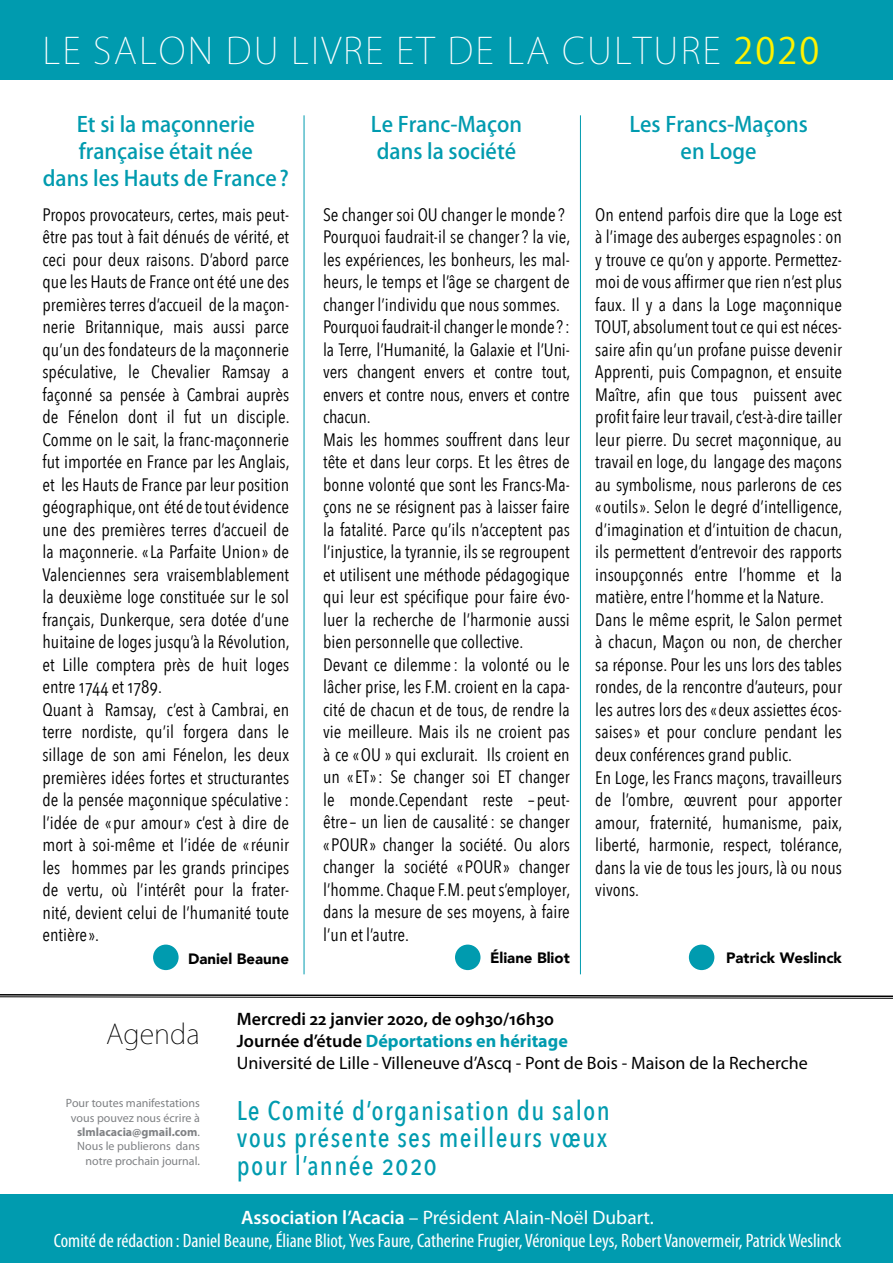
<style>
.page{position:relative;width:893px;height:1263px;background:#fff}
.page>*{position:absolute;margin:0;border:0;box-sizing:border-box;transform-origin:0 0}
.t1{font:200 36px "Koz Go Pro";letter-spacing:.06em;color:#fff}
.t2{font:500 27px/27.8px "Avenir Next Condensed";letter-spacing:.05em;color:#009baf;text-align:justify}
.t3{font:200 27px "Koz Go Pr 6 N";color:#000}
.t4{font:500 21px/27px "Koz Go Pr 6 N";color:#009baf;text-align:center}
.t5{font:condensed 19.5px/23.4px "Myriad Pro";color:#fff;text-align:center}
.t6{font:18px/22.5px "Avenir Next Condensed";color:#000}
.t7{font:18px/21.6px "Myriad Pro";color:#000}
.t8{font:900 15px "Avenir";color:#000}
.t9{font:12px/14.4px "Myriad Pro";color:#808285;text-align:right}
.s1{font-weight:400;color:#fff200}
.s2{font-weight:700}
.s3{font-weight:600}
.s4{font-weight:700;color:#009baf}
.s5{font-weight:600;font-stretch:normal}
.s6{font-stretch:normal}
</style>
<div class="page">
<div style="left:0;top:1195px;width:893px;height:68px;background:#009baf"></div>
<svg style="left:0;top:994px;width:893px;height:5px"></svg>
<div style="left:0;top:0;width:893px;height:80px;background:#009baf"></div>
<hr style="left:304px;top:115px;width:1px;height:859px;background:#009baf">
<hr style="left:580px;top:115px;width:1px;height:859px;background:#009baf">
<div style="left:153px;top:944px;width:26px;height:26px;background:#009baf;border-radius:50%"></div>
<div style="left:455px;top:944px;width:25px;height:26px;background:#009baf;border-radius:50%"></div>
<div style="left:689px;top:944px;width:25px;height:26px;background:#009baf;border-radius:50%"></div>
<h1 class="t1" style="left:43px;top:27px;width:778px">LE SALON DU LIVRE ET DE LA CULTURE <span class="s1">2020</span></h1>
<p class="t4" style="left:43px;top:111px;width:247px">Et si la maçonnerie française était née<br>dans les Hauts de France?</p>
<p class="t6" style="left:43px;top:203px;width:249px">Propos provocateurs, certes, mais peut&shy;être pas tout à fait dénués de vérité, et ceci pour deux raisons. D’abord parce que les Hauts de France ont été une des premières terres d’accueil de la maçon&shy;nerie Britannique, mais aussi parce qu’un des fondateurs de la maçonnerie spéculative, le Chevalier Ramsay a façonné sa pensée à Cambrai auprès de Fénelon dont il fut un disciple.<br>Comme on le sait, la franc-maçonnerie fut importée en France par les Anglais, et les Hauts de France par leur position géographique, ont été de tout évidence une des premières terres d’accueil de la maçonnerie. «La Parfaite Union» de Valenciennes sera vraisemblablement la deuxième loge constituée sur le sol français, Dunkerque, sera dotée d’une huitaine de loges jusqu’à la Révolution, et Lille comptera près de huit loges entre 1744 et 1789.<br>Quant à Ramsay, c’est à Cambrai, en terre nordiste, qu’il forgera dans le sillage de son ami Fénelon, les deux premières idées fortes et structurantes de la pensée maçonnique spéculative : l’idée de «pur amour» c’est à dire de mort à soi-même et l’idée de «réunir les hommes par les grands principes de vertu, où l’intérêt pour la frater&shy;nité, devient celui de l’humanité toute entière».</p>
<p class="t8" style="left:188px;top:945px;width:103px">Daniel Beaune</p>
<p class="t4" style="left:371px;top:111px;width:153px;text-align:left">Le Franc-Maçon dans la société</p>
<p class="t6" style="left:323px;top:202px;width:249px">Se changer soi OU changer le monde ?<br>Pourquoi faudrait-il se changer? la vie, les expériences, les bonheurs, les mal&shy;heurs, le temps et l’âge se chargent de changer l’individu que nous sommes.<br>Pourquoi faudrait-il changer le monde ?: la Terre, l’Humanité, la Galaxie et l’uni&shy;vers changent envers et contre tout, envers et contre nous, envers et contre chacun.<br>Mais les hommes souffrent dans leur tête et dans leur corps. Et les êtres de bonne volonté que sont les Francs-Ma&shy;çons ne se résignent pas à laisser faire la fatalité. Parce qu’ils n’acceptent pas l’injustice, la tyrannie, ils se regroupent et utilisent une méthode pédagogique qui leur est spécifique pour faire évo&shy;luer la recherche de l’harmonie aussi bien personnelle que collective.<br>Devant ce dilemme : la volonté ou le lâcher prise, les F.M. croient en la capa&shy;cité de chacun et de tous, de rendre la vie meilleure. Mais ils ne croient pas à ce «OU » qui exclurait. Ils croient en un «ET»: Se changer soi ET changer le monde.Cependant reste – peut&shy;être – un lien de causalité : se changer «POUR» changer la société. Ou alors changer la société «POUR» changer l’homme. Chaque F.M. peut s’employer, dans la mesure de ses moyens, à faire l’un et l’autre.</p>
<p class="t8" style="left:490px;top:945px;width:81px">Éliane Bliot</p>
<p class="t4" style="left:629px;top:111px;width:180px">Les Francs-Maçons en Loge</p>
<p class="t6" style="left:595px;top:203px;width:249px">On entend parfois dire que la Loge est à l’image des auberges espagnoles: on y trouve ce qu’on y apporte. Permettez&shy;moi de vous affirmer que rien n’est plus faux. Il y a dans la Loge maçonnique TOUT, absolument tout ce qui est néces&shy;saire afin qu’un profane puisse devenir Apprenti, puis Compagnon, et ensuite Maître, afin que tous puissent avec profit faire leur travail, c’est-à-dire tailler leur pierre. Du secret maçonnique, au travail en loge, du langage des maçons au symbolisme, nous parlerons de ces «outils». Selon le degré d’intelligence, d’imagination et d’intuition de chacun, ils permettent d’entrevoir des rapports insoupçonnés entre l’homme et la matière, entre l’homme et la Nature.<br>Dans le même esprit, le Salon permet à chacun, Maçon ou non, de chercher sa réponse. Pour les uns lors des tables rondes, de la rencontre d’auteurs, pour les autres lors des «deux assiettes écos&shy;saises» et pour conclure pendant les deux conférences grand public.<br>En Loge, les Francs maçons, travailleurs de l’ombre, œuvrent pour apporter amour, fraternité, humanisme, paix, liberté, harmonie, respect, tolérance, dans la vie de tous les jours, là ou nous vivons.</p>
<p class="t8" style="left:726px;top:945px;width:117px">Patrick Weslinck</p>
<h2 class="t3" style="left:106px;top:1019px;width:95px">Agenda</h2>
<p class="t9" style="left:66px;top:1096px;width:135px">Pour toutes manifestations vous pouvez nous écrire à <span class="s2">slmlacacia@gmail.com</span>.<br>Nous le publierons dans notre prochain journal.</p>
<p class="t7" style="left:237px;top:1008px;width:572px"><span class="s3">Mercredi 22 janvier 2020, de 09h30/16h30<br>Journée d’étude</span> <span class="s4">Déportations en héritage<br></span>Université de Lille - Villeneuve d’Ascq - Pont de Bois - Maison de la Recherche</p>
<h2 class="t2" style="left:237px;top:1096px;width:375px">Le Comité d’organisation du salon vous présente ses meilleurs vœux pour l’année 2020</h2>
<p class="t5" style="left:54px;top:1205px;width:789px"><span class="s5">Association l’Acacia</span> <span class="s6">– Président Alain-Noël Dubart.<br></span>Comité de rédaction : Daniel Beaune, Éliane Bliot, Yves Faure, Catherine Frugier, Véronique Leys, Robert Vanovermeir, Patrick Weslinck</p>
</div>
